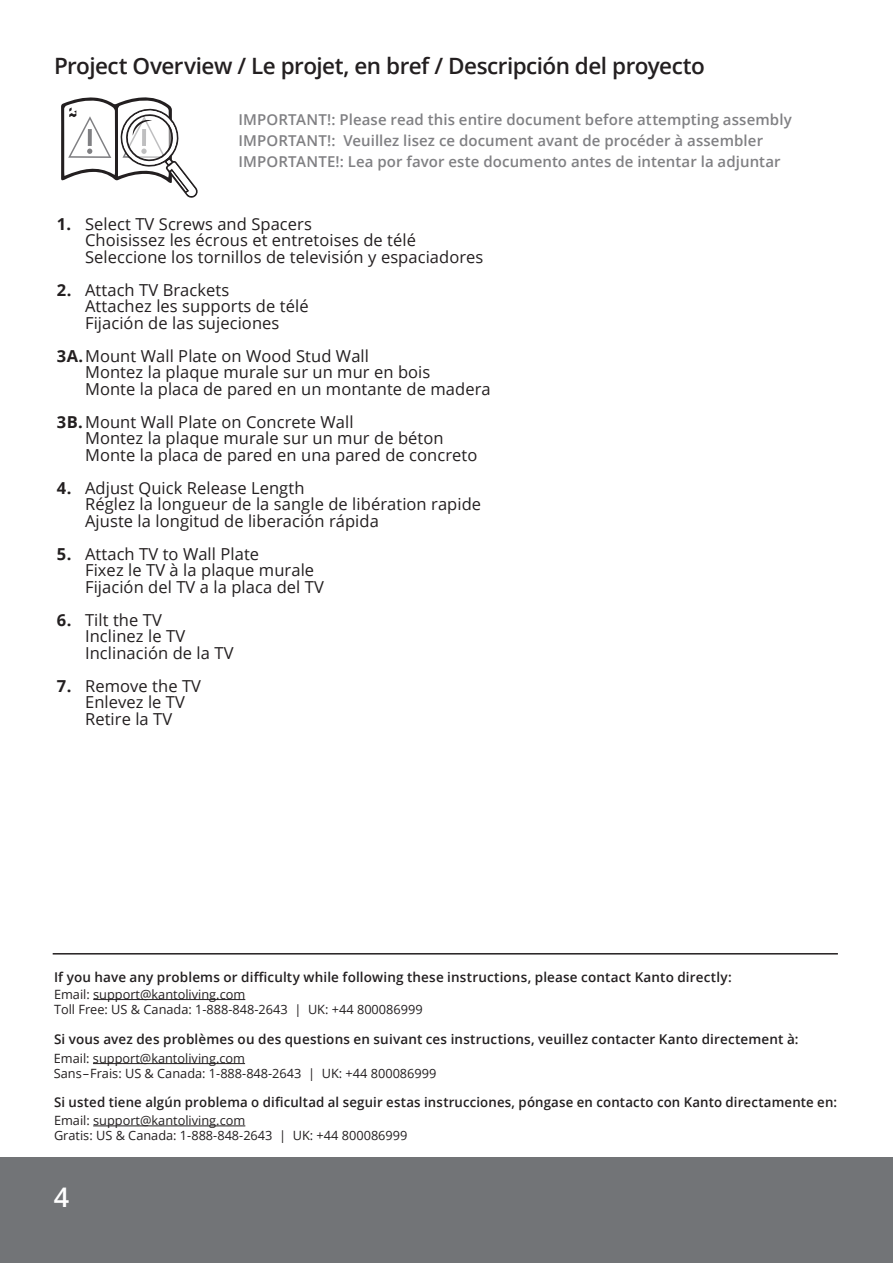
<style>
.page{position:relative;width:893px;height:1263px;background:#fff}
.page>*{position:absolute;margin:0;border:0;box-sizing:border-box;transform-origin:0 0}
.t1{font:600 27px "Open Sans";color:#fff}
.t2{font:600 22.5px "Open Sans";letter-spacing:-.02em;color:#231f20}
.t3{font:16.5px/16.5px "Open Sans";letter-spacing:.005em;color:#231f20}
.t4{font:700 16.5px "Open Sans";color:#231f20}
.t5{font:600 15px/21px "Open Sans";letter-spacing:.005em;color:#808083}
.t6{font:600 13.5px "Open Sans";letter-spacing:.01em;color:#231f20}
.t7{font:12.75px/15.3px "Open Sans";color:#231f20}
.s1{font-weight:700}
</style>
<div class="page">
<div style="left:0;top:1157px;width:893px;height:106px;background:#727477"></div>
<svg style="left:61px;top:97px;width:137px;height:101px"></svg>
<hr style="left:93px;top:999px;width:152px;height:1px;background:#231f20">
<hr style="left:93px;top:1063px;width:152px;height:1px;background:#231f20">
<hr style="left:93px;top:1125px;width:152px;height:1px;background:#231f20">
<hr style="left:53px;top:953px;width:785px;height:1px;background:#231f20">
<h2 class="t2" style="left:54px;top:51px;width:652px">Project Overview / Le projet, en bref / Descripción del proyecto</h2>
<p class="t5" style="left:239px;top:109px;width:555px">IMPORTANT!: Please read this entire document before attempting assembly<br>IMPORTANT!: Veuillez lisez ce document avant de procéder à assembler<br>IMPORTANTE!: Lea por favor este documento antes de intentar la adjuntar</p>
<p class="t3" style="left:85px;top:215px;width:400px">Select TV Screws and Spacers<br>Choisissez les écrous et entretoises de télé<br>Seleccione los tornillos de televisión y espaciadores</p>
<p class="t3" style="left:85px;top:281px;width:225px">Attach TV Brackets<br>Attachez les supports de télé<br>Fijación de las sujeciones</p>
<p class="t3" style="left:85px;top:347px;width:407px;text-indent:-28px"><span class="s1">3A.</span>Mount Wall Plate on Wood Stud Wall<br>Montez la plaque murale sur un mur en bois<br>Monte la placa de pared en un montante de madera</p>
<p class="t3" style="left:85px;top:413px;width:394px;text-indent:-28px"><span class="s1">3B.</span>Mount Wall Plate on Concrete Wall<br>Montez la plaque murale sur un mur de béton<br>Monte la placa de pared en una pared de concreto</p>
<p class="t3" style="left:85px;top:479px;width:398px">Adjust Quick Release Length<br>Réglez la longueur de la sangle de libération rapide<br>Ajuste la longitud de liberación rápida</p>
<p class="t3" style="left:85px;top:545px;width:240px">Attach TV to Wall Plate<br>Fixez le TV à la plaque murale<br>Fijación del TV a la placa del TV</p>
<p class="t3" style="left:85px;top:611px;width:150px">Tilt the TV<br>Inclinez le TV<br>Inclinación de la TV</p>
<p class="t3" style="left:85px;top:677px;width:118px">Remove the TV<br>Enlevez le TV<br>Retire la TV</p>
<p class="t4" style="left:57px;top:212px;width:16px">1.</p>
<p class="t4" style="left:57px;top:278px;width:16px">2.</p>
<p class="t4" style="left:57px;top:476px;width:16px">4.</p>
<p class="t4" style="left:57px;top:542px;width:16px">5.</p>
<p class="t4" style="left:57px;top:608px;width:16px">6.</p>
<p class="t4" style="left:57px;top:674px;width:16px">7.</p>
<p class="t6" style="left:54px;top:967px;width:679px">If you have any problems or difficulty while following these instructions, please contact Kanto directly:</p>
<p class="t7" style="left:54px;top:986px;width:370px">Email: support@kantoliving.com<br>Toll Free: US &amp; Canada: 1-888-848-2643 | UK: +44 800086999</p>
<p class="t7" style="left:54px;top:1050px;width:384px">Email: support@kantoliving.com<br>Sans–Frais: US &amp; Canada: 1-888-848-2643 | UK: +44 800086999</p>
<p class="t7" style="left:54px;top:1112px;width:355px">Email: support@kantoliving.com<br>Gratis: US &amp; Canada: 1-888-848-2643 | UK: +44 800086999</p>
<p class="t6" style="left:54px;top:1030px;width:746px">Si vous avez des problèmes ou des questions en suivant ces instructions, veuillez contacter Kanto directement à:</p>
<p class="t6" style="left:54px;top:1093px;width:785px">Si usted tiene algún problema o dificultad al seguir estas instrucciones, póngase en contacto con Kanto directamente en:</p>
<h1 class="t1" style="left:54px;top:1179px;width:17px">4</h1>
</div>
